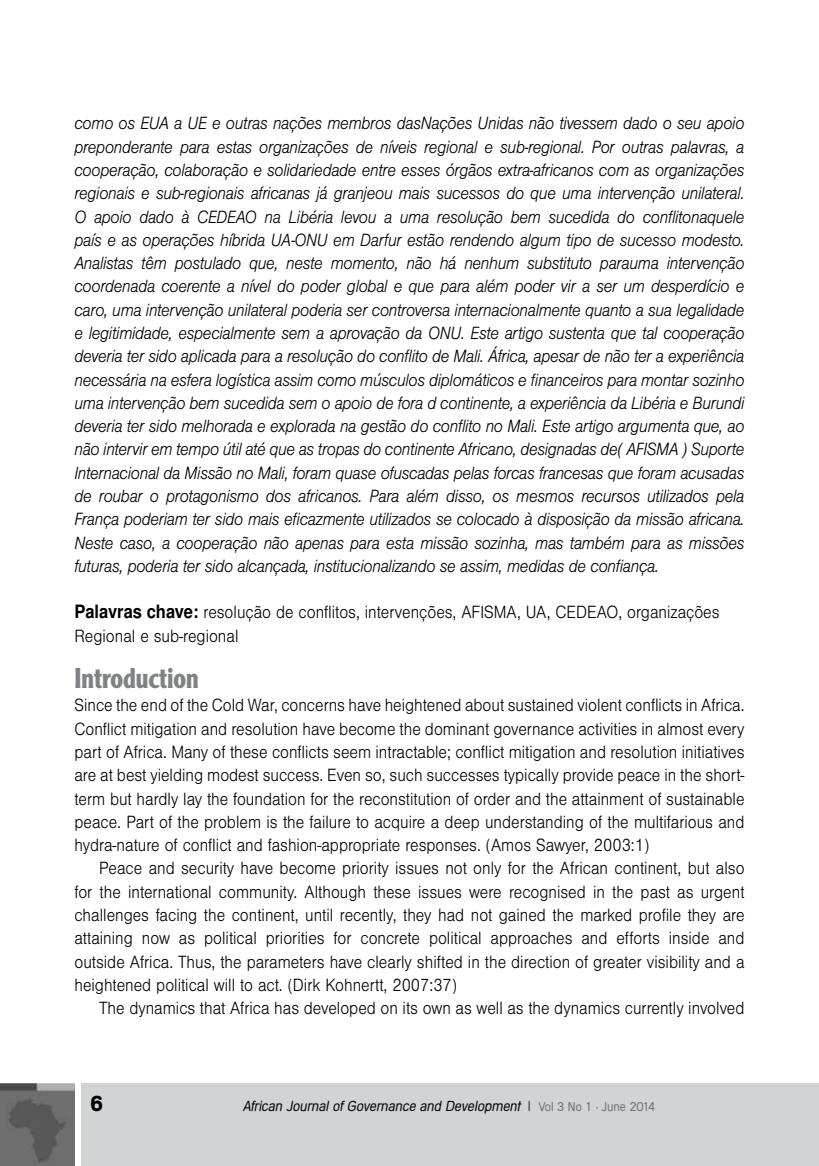
<style>
.page{position:relative;width:819px;height:1166px;background:#fff}
.page>*{position:absolute;margin:0;border:0;box-sizing:border-box;transform-origin:0 0}
.t1{font:700 28px "Clearface Gothic LT Std";color:#808285;scale:.9 1}
.t2{font:700 21px "Mercedes";color:#000}
.t3{font:italic 300 18.38px/23.3px "Nimbus San T";letter-spacing:-.02em;color:#000;text-align:justify;scale:.9 1}
.t4{font:300 18.38px/23.3px "Nimbus San T";color:#000;text-align:justify;scale:.9 1}
.t5{font:italic 300 14px "Mercedes";color:#000}
.s1{font-family:"Nimbus San L";font-weight:700}
.s2{font-style:normal}
.s3{font-style:normal;font-size:12.25px;color:#6d6e71}
</style>
<div class="page">
<div style="left:81px;top:1083px;width:738px;height:83px;background:#d1d3d4"></div>
<img style="left:0;top:1083px;width:74px;height:83px">
<p class="t3" style="left:74px;top:112px;width:746px">como os EUA a UE e outras nações membros dasNações Unidas não tivessem dado o seu apoio preponderante para estas organizações de níveis regional e sub-regional. Por outras palavras, a cooperação, colaboração e solidariedade entre esses órgãos extra-africanos com as organizações regionais e sub-regionais africanas já granjeou mais sucessos do que uma intervenção unilateral.<br>O apoio dado à CEDEAO na Libéria levou a uma resolução bem sucedida do conflitonaquele país e as operações híbrida UA-ONU em Darfur estão rendendo algum tipo de sucesso modesto.<br>Analistas têm postulado que, neste momento, não há nenhum substituto parauma intervenção coordenada coerente a nível do poder global e que para além poder vir a ser um desperdício e caro, uma intervenção unilateral poderia ser controversa internacionalmente quanto a sua legalidade e legitimidade, especialmente sem a aprovação da ONU. Este artigo sustenta que tal cooperação deveria ter sido aplicada para a resolução do conflito de Mali. África, apesar de não ter a experiência necessária na esfera logística assim como músculos diplomáticos e financeiros para montar sozinho uma intervenção bem sucedida sem o apoio de fora d continente, a experiência da Libéria e Burundi deveria ter sido melhorada e explorada na gestão do conflito no Mali. Este artigo argumenta que, ao não intervir em tempo útil até que as tropas do continente Africano, designadas de( AFISMA ) Suporte Internacional da Missão no Mali, foram quase ofuscadas pelas forcas francesas que foram acusadas de roubar o protagonismo dos africanos. Para além disso, os mesmos recursos utilizados pela França poderiam ter sido mais eficazmente utilizados se colocado à disposição da missão africana.<br>Neste caso, a cooperação não apenas para esta missão sozinha, mas também para as missões futuras, poderia ter sido alcançada, institucionalizando se assim, medidas de confiança.</p>
<p class="t4" style="left:74px;top:601px;width:718px"><span class="s1">Palavras chave:</span> resolução de conflitos, intervenções, AFISMA, UA, CEDEAO, organizações<br>Regional e sub-regional</p>
<h1 class="t1" style="left:74px;top:662px;width:140px">Introduction</h1>
<p class="t4" style="left:74px;top:694px;width:746px">Since the end of the Cold War, concerns have heightened about sustained violent conflicts in Africa.<br>Conflict mitigation and resolution have become the dominant governance activities in almost every part of Africa. Many of these conflicts seem intractable; conflict mitigation and resolution initiatives are at best yielding modest success. Even so, such successes typically provide peace in the short&shy;term but hardly lay the foundation for the reconstitution of order and the attainment of sustainable peace. Part of the problem is the failure to acquire a deep understanding of the multifarious and hydra-nature of conflict and fashion-appropriate responses. (Amos Sawyer, 2003:1)</p>
<p class="t4" style="left:74px;top:857px;width:746px;text-indent:25px">Peace and security have become priority issues not only for the African continent, but also for the international community. Although these issues were recognised in the past as urgent challenges facing the continent, until recently, they had not gained the marked profile they are attaining now as political priorities for concrete political approaches and efforts inside and outside Africa. Thus, the parameters have clearly shifted in the direction of greater visibility and a heightened political will to act. (Dirk Kohnertt, 2007:37)</p>
<p class="t4" style="left:99px;top:997px;width:718px">The dynamics that Africa has developed on its own as well as the dynamics currently involved</p>
<p class="t2" style="left:91px;top:1090px;width:14px">6</p>
<p class="t5" style="left:243px;top:1098px;width:414px">African Journal of Governance and Development <span class="s2">|</span> <span class="s3">Vo l 3 N o 1 • J u n e 2 014</span></p>
</div>
